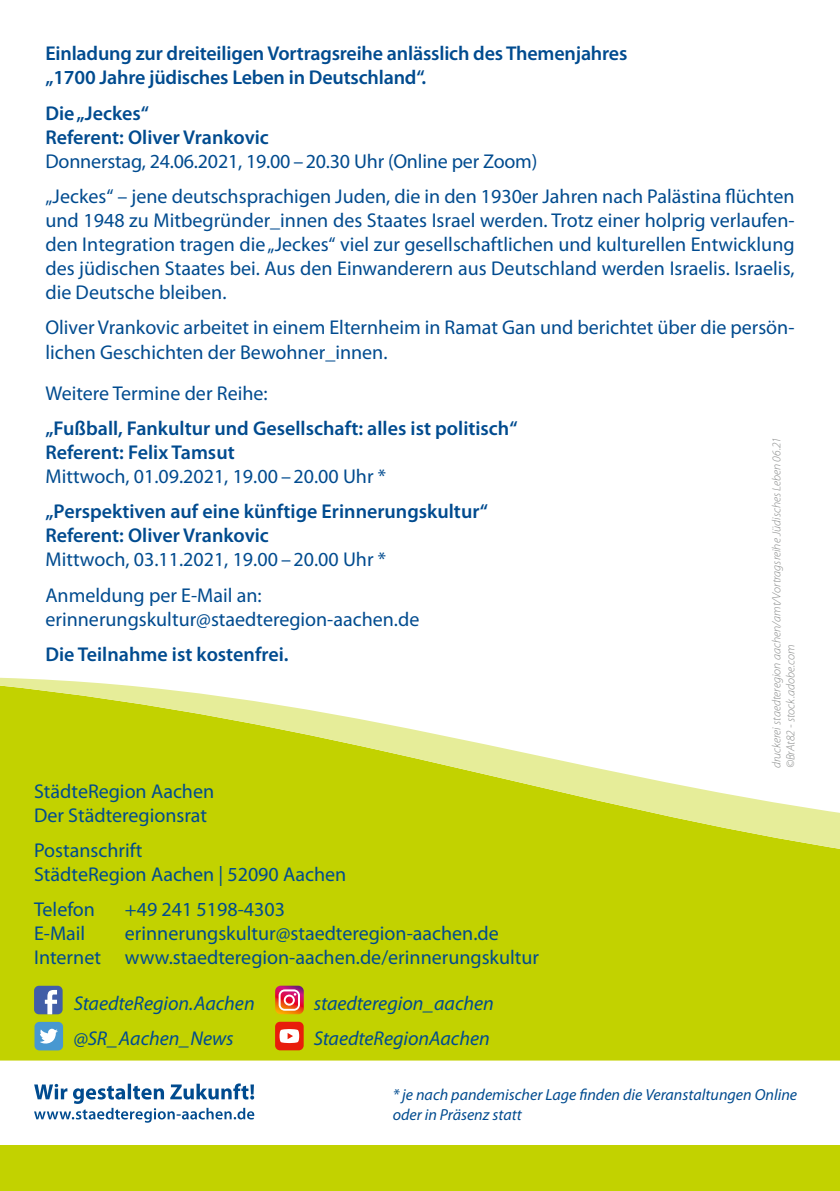
<style>
.page{position:relative;width:840px;height:1191px;background:#fff}
.page>*{position:absolute;margin:0;border:0;box-sizing:border-box;transform-origin:0 0}
.t1{font:20px/24px "Myriad Pro";color:#004b8f}
.t2{font:600 20px/24px "Myriad Pro";color:#004b8f}
.t3{font:italic 20px "Myriad Pro";color:#004b8f}
.t4{font:italic 16px "Myriad Pro";color:#004b8f}
.Copyright{font:italic 300 12px/14px "Myriad Pro";color:#878988}
</style>
<div class="page">
<div style="left:0;top:1145px;width:839px;height:46px;background:#c2d200"></div>
<div style="left:0;top:851px;width:839px;height:209px;background:#c2d200"></div>
<svg style="left:0;top:677px;width:839px;height:174px;fill:#c2d200"></svg>
<svg style="left:34px;top:1083px;width:220px;height:39px"></svg>
<svg style="left:34px;top:985px;width:29px;height:29px"></svg>
<svg style="left:275px;top:985px;width:28px;height:29px"></svg>
<div style="left:34px;top:1022px;width:29px;height:28px;background:#4898d1;border-radius:5px"></div>
<svg style="left:40px;top:1028px;width:18px;height:16px"></svg>
<div style="left:275px;top:1021px;width:28px;height:29px;background:#e81d0b;border-radius:5px"></div>
<svg style="left:279px;top:1029px;width:20px;height:14px"></svg>
<p class="t2" style="left:45px;top:42px;width:583px">Einladung zur dreiteiligen Vortragsreihe anlässlich des Themenjahres</p>
<p class="t2" style="left:45px;top:66px;width:382px">„1700 Jahre jüdisches Leben in Deutschland“.</p>
<p class="t2" style="left:45px;top:101px;width:105px">Die „Jeckes“</p>
<p class="t2" style="left:45px;top:125px;width:225px">Referent: Oliver Vrankovic</p>
<p class="t1" style="left:45px;top:149px;width:493px">Donnerstag, 24.06.2021, 19.00 – 20.30 Uhr (Online per Zoom)</p>
<p class="t1" style="left:45px;top:185px;width:750px;text-align:justify">„Jeckes“ – jene deutschsprachigen Juden, die in den 1930er Jahren nach Palästina flüchten und 1948 zu Mitbegründer_innen des Staates Israel werden. Trotz einer holprig verlaufen&shy;den Integration tragen die „Jeckes“ viel zur gesellschaftlichen und kulturellen Entwicklung des jüdischen Staates bei. Aus den Einwanderern aus Deutschland werden Israelis. Israelis, die Deutsche bleiben.</p>
<p class="t1" style="left:45px;top:316px;width:750px">Oliver Vrankovic arbeitet in einem Elternheim in Ramat Gan und berichtet über die persön&shy;lichen Geschichten der Bewohner_innen.</p>
<p class="t1" style="left:45px;top:381px;width:224px">Weitere Termine der Reihe:</p>
<p class="t2" style="left:45px;top:416px;width:473px">„Fußball, Fankultur und Gesellschaft: alles ist politisch“</p>
<p class="t2" style="left:45px;top:440px;width:191px">Referent: Felix Tamsut</p>
<p class="t1" style="left:45px;top:464px;width:342px">Mittwoch, 01.09.2021, 19.00 – 20.00 Uhr *</p>
<p class="t2" style="left:45px;top:500px;width:444px">„Perspektiven auf eine künftige Erinnerungskultur“<br>Referent: Oliver Vrankovic</p>
<p class="t1" style="left:45px;top:548px;width:342px">Mittwoch, 03.11.2021, 19.00 – 20.00 Uhr *</p>
<p class="t1" style="left:45px;top:583px;width:218px">Anmeldung per E-Mail an:</p>
<p class="t1" style="left:45px;top:607px;width:375px">erinnerungskultur@staedteregion-aachen.de</p>
<p class="t2" style="left:45px;top:642px;width:244px">Die Teilnahme ist kostenfrei.</p>
<p class="Copyright" style="left:769px;top:768px;width:333px;rotate:-90deg">druckerei staedteregion aachen/amt/Vortragsreihe Jüdisches Leben 06.21 ©BrAt82 - stock.adobe.com</p>
<p class="t1" style="left:34px;top:779px;width:181px">StädteRegion Aachen<br>Der Städteregionsrat</p>
<p class="t1" style="left:34px;top:838px;width:110px">Postanschrift</p>
<p class="t1" style="left:34px;top:862px;width:313px">StädteRegion Aachen | 52090 Aachen</p>
<p class="t1" style="left:34px;top:898px;width:62px">Telefon</p>
<p class="t1" style="left:125px;top:898px;width:161px">+49 241 5198-4303</p>
<p class="t1" style="left:34px;top:922px;width:53px">E-Mail</p>
<p class="t1" style="left:125px;top:922px;width:375px">erinnerungskultur@staedteregion-aachen.de</p>
<p class="t1" style="left:34px;top:946px;width:506px">Internet www.staedteregion-aachen.de/erinnerungskultur</p>
<p class="t3" style="left:74px;top:992px;width:182px">StaedteRegion.Aachen</p>
<p class="t3" style="left:313px;top:992px;width:181px">staedteregion_aachen</p>
<p class="t3" style="left:74px;top:1027px;width:161px">@SR_Aachen_News</p>
<p class="t3" style="left:313px;top:1027px;width:177px">StaedteRegionAachen</p>
<p class="t4" style="left:392px;top:1085px;width:405px">* je nach pandemischer Lage finden die Veranstaltungen Online</p>
<p class="t4" style="left:392px;top:1105px;width:130px">oder in Präsenz statt</p>
</div>
